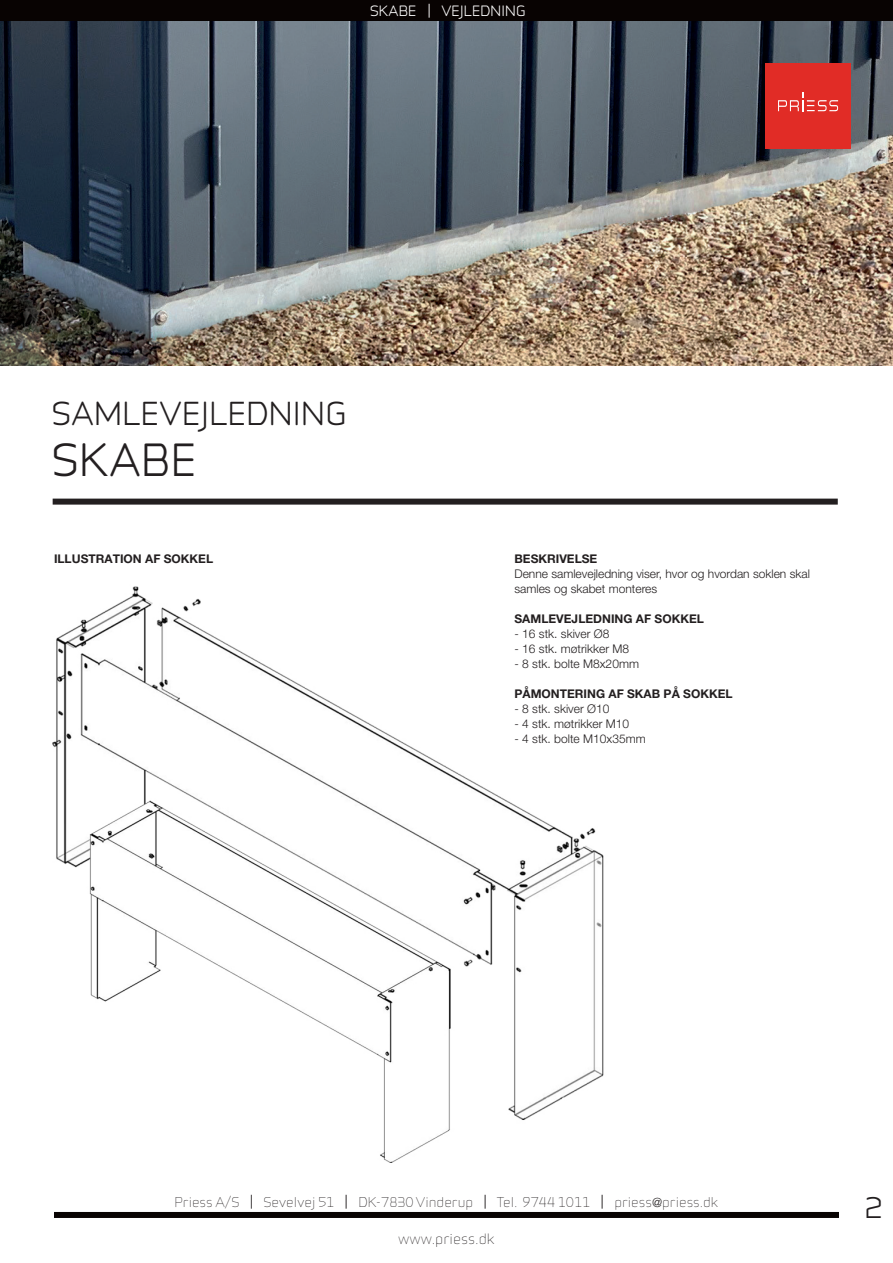
<style>
.page{position:relative;width:893px;height:1263px;background:#fff}
.page>*{position:absolute;margin:0;border:0;box-sizing:border-box;transform-origin:0 0}
.t1{font:42px "Infinity T Medium";letter-spacing:.015em;color:#231f20}
.t2{font:30px "Infinity T Medium";letter-spacing:.015em;color:#231f20}
.t3{font:27px "Infinity T Medium";color:#231f20}
.t4{font:13.5px "Infinity T Medium";letter-spacing:.015em;color:#fff}
.t5{font:13.5px "Infinity T Light";color:#231f20}
.t6{font:12.75px "Infinity T Light";color:#231f20}
.t7{font:300 12px/15px "Helvetica Neue LT Pro";color:#231f20}
.Mellem{font:700 12px "Helvetica Neue LT Pro";color:#231f20}
.s1{font-family:"Infinity T Medium";font-size:13.5px}
.s2{font-family:"Helvetica Neue LT Pro";font-weight:300}
</style>
<div class="page">
<div style="left:54px;top:1212px;width:785px;height:6px;background:#080302"></div>
<div style="left:0;top:0;width:893px;height:21px;background:#080302"></div>
<div style="left:53px;top:499px;width:785px;height:6px;background:#231f20"></div>
<img style="left:0;top:21px;width:893px;height:345px">
<div style="left:765px;top:64px;width:85px;height:85px;background:#e12c26"></div>
<svg style="left:778px;top:92px;width:60px;height:19px"></svg>
<img style="left:52px;top:586px;width:552px;height:577px">
<p class="t4" style="left:370px;top:1px;width:157px">SKABE | VEJLEDNING</p>
<p class="t2" style="left:52px;top:392px;width:296px">SAMLEVEJLEDNING</p>
<p class="t1" style="left:52px;top:429px;width:146px">SKABE</p>
<p class="Mellem" style="left:54px;top:551px;width:161px">ILLUSTRATION AF SOKKEL</p>
<p class="Mellem" style="left:514px;top:551px;width:84px">BESKRIVELSE</p>
<p class="t7" style="left:514px;top:566px;width:297px">Denne samlevejledning viser, hvor og hvordan soklen skal samles og skabet monteres</p>
<p class="Mellem" style="left:514px;top:611px;width:191px">SAMLEVEJLEDNING AF SOKKEL</p>
<p class="t7" style="left:514px;top:626px;width:96px">- 16 stk. skiver Ø8</p>
<p class="t7" style="left:514px;top:641px;width:116px">- 16 stk. møtrikker M8</p>
<p class="t7" style="left:514px;top:656px;width:126px">- 8 stk. bolte M8x20mm</p>
<p class="Mellem" style="left:514px;top:686px;width:220px">PÅMONTERING AF SKAB PÅ SOKKEL</p>
<p class="t7" style="left:514px;top:701px;width:96px">- 8 stk. skiver Ø10</p>
<p class="t7" style="left:514px;top:716px;width:116px">- 4 stk. møtrikker M10</p>
<p class="t7" style="left:514px;top:731px;width:133px">- 4 stk. bolte M10x35mm</p>
<p class="t6" style="left:175px;top:1193px;width:545px">Priess A/S <span class="s1">|</span> Sevelvej 51 <span class="s1">|</span> DK-7830 Vinderup <span class="s1">|</span> Tel. 9744 1011 <span class="s1">|</span> priess<span class="s2">@</span>priess.dk</p>
<p class="t5" style="left:398px;top:1228px;width:98px">www.priess.dk</p>
<h3 class="t3" style="left:865px;top:1188px;width:19px">2</h3>
</div>
